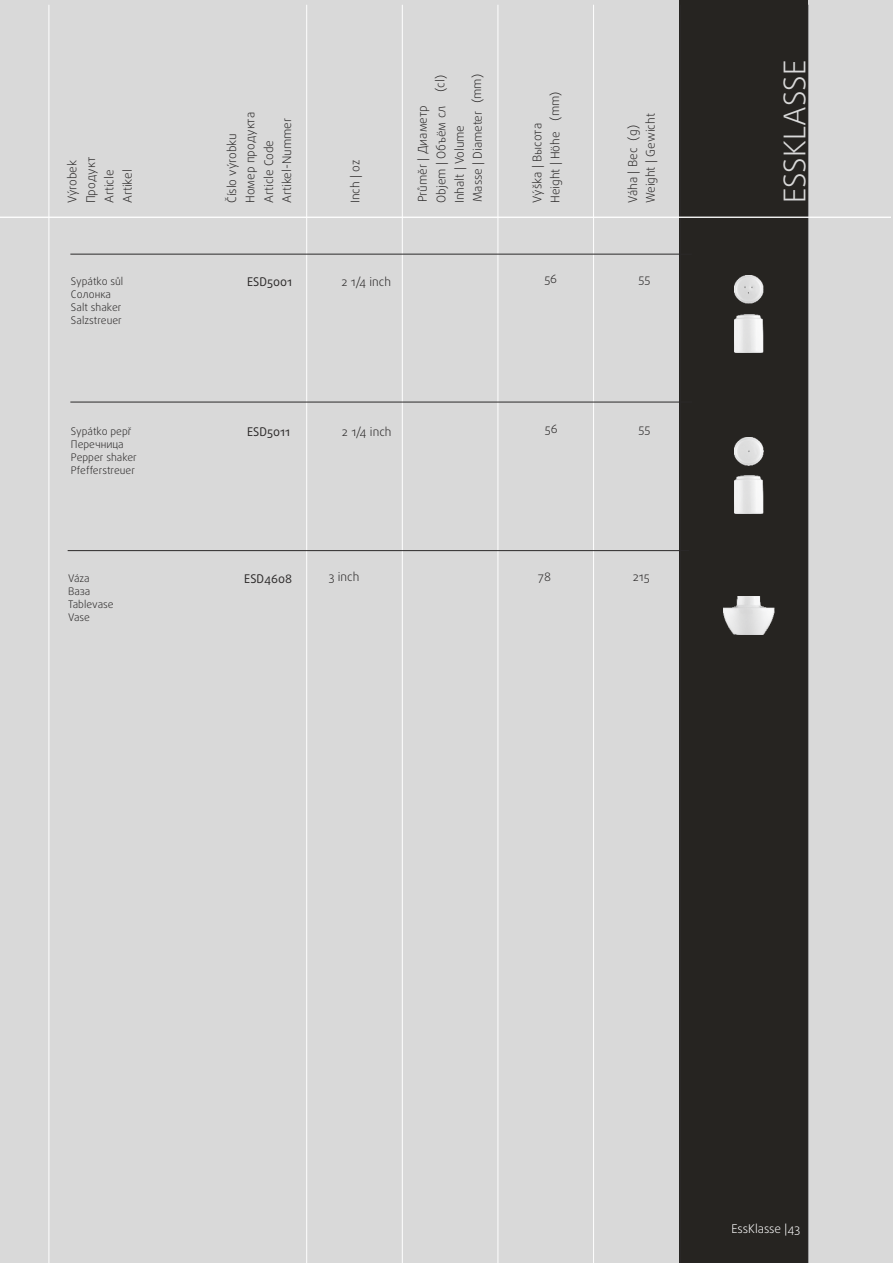
<style>
.page{position:relative;width:893px;height:1263px;background:#d9d9d9}
.page>*{position:absolute;margin:0;border:0;box-sizing:border-box;transform-origin:0 0}
.t1{font:300 30px "Daxline Pro";color:#d9d9d9}
.t2{font:300 12.15px "Daxline Pro";color:#2b2929}
.t3{font:300 12px/18.5px "Daxline Pro";color:#2b2929}
.t4{font:12px "Daxline Pro";color:#2b2929}
.t5{font:300 12px "Daxline Pro";color:#fff}
.t6{font:300 10.5px/12.9px "Daxline Pro";color:#2b2929}
</style>
<div class="page">
<div style="left:680px;top:0;width:128px;height:1263px;background:#262421"></div>
<hr style="left:808px;top:5px;width:1px;height:1258px;background:#2b2929">
<hr style="left:680px;top:5px;width:1px;height:1258px;background:#2b2929">
<hr style="left:306px;top:5px;width:1px;height:1258px;background:#fff">
<hr style="left:402px;top:5px;width:1px;height:1258px;background:#fff">
<hr style="left:498px;top:5px;width:1px;height:1258px;background:#fff">
<hr style="left:593px;top:5px;width:1px;height:1258px;background:#fff">
<hr style="left:49px;top:5px;width:1px;height:1258px;background:#fff">
<hr style="left:0;top:217px;width:891px;height:1px;background:#fff">
<hr style="left:68px;top:550px;width:621px;height:1px;background:#2b2929">
<hr style="left:70px;top:402px;width:622px;height:1px;background:#2b2929">
<hr style="left:70px;top:254px;width:622px;height:1px;background:#2b2929">
<img style="left:735px;top:276px;width:28px;height:28px">
<img style="left:735px;top:437px;width:28px;height:28px">
<img style="left:735px;top:476px;width:28px;height:38px">
<img style="left:735px;top:314px;width:28px;height:38px">
<img style="left:723px;top:596px;width:51px;height:39px">
<p class="t3" style="left:83px;top:203px;width:48px;rotate:-90deg">Продукт</p>
<p class="t3" style="left:64px;top:203px;width:45px;rotate:-90deg">Výrobek</p>
<p class="t3" style="left:101px;top:203px;width:35px;rotate:-90deg">Article</p>
<p class="t3" style="left:119px;top:203px;width:35px;rotate:-90deg">Artikel</p>
<p class="t6" style="left:71px;top:276px;width:54px">Sypátko sůl<br>Солонка<br>Salt shaker<br>Salzstreuer</p>
<p class="t6" style="left:71px;top:426px;width:67px">Sypátko pepř<br>Перечница<br>Pepper shaker<br>Pfefferstreuer</p>
<p class="t3" style="left:468px;top:103px;width:30px;rotate:-90deg">(mm)</p>
<p class="t3" style="left:433px;top:203px;width:130px;rotate:-90deg">Objem | Объём сл (cl)</p>
<p class="t3" style="left:414px;top:202px;width:99px;rotate:-90deg">Průměr | Диаметр</p>
<p class="t3" style="left:224px;top:203px;width:93px;rotate:-90deg">Číslo výrobku<br>Номер продукта</p>
<p class="t3" style="left:469px;top:202px;width:93px;rotate:-90deg">Masse | Diameter</p>
<p class="t3" style="left:279px;top:203px;width:86px;rotate:-90deg">Artikel-Nummer</p>
<p class="t3" style="left:451px;top:203px;width:80px;rotate:-90deg">Inhalt | Volume</p>
<p class="t3" style="left:261px;top:203px;width:64px;rotate:-90deg">Article Code</p>
<p class="t3" style="left:347px;top:203px;width:45px;rotate:-90deg">Inch oz</p>
<p class="t3" style="left:347px;top:178px;width:4px;rotate:-90deg">|</p>
<p class="t3" style="left:546px;top:121px;width:30px;rotate:-90deg">(mm)</p>
<p class="t3" style="left:529px;top:203px;width:82px;rotate:-90deg">Výška | ысота</p>
<p class="t3" style="left:547px;top:203px;width:73px;rotate:-90deg">Height | Höhe</p>
<p class="t3" style="left:529px;top:162px;width:9px;rotate:-90deg">В</p>
<p class="t3" style="left:642px;top:203px;width:91px;rotate:-90deg">Weight | Gewicht</p>
<p class="t2" style="left:628px;top:202px;width:79px;rotate:-90deg">Váha | Вес (g)</p>
<p class="t3" style="left:544px;top:271px;width:14px">56</p>
<p class="t3" style="left:341px;top:274px;width:51px">2 1/4 inch</p>
<p class="t4" style="left:247px;top:276px;width:46px">ESD5001</p>
<p class="t3" style="left:639px;top:271px;width:13px">55</p>
<p class="t4" style="left:247px;top:426px;width:44px">ESD5011</p>
<p class="t3" style="left:342px;top:424px;width:51px">2 1/4 inch</p>
<p class="t3" style="left:545px;top:421px;width:14px">56</p>
<p class="t3" style="left:639px;top:421px;width:13px">55</p>
<p class="t3" style="left:329px;top:568px;width:32px">3 inch</p>
<p class="t3" style="left:538px;top:568px;width:15px">78</p>
<p class="t6" style="left:68px;top:572px;width:23px">Váza</p>
<p class="t4" style="left:244px;top:573px;width:49px">ESD4608</p>
<p class="t3" style="left:633px;top:568px;width:18px">215</p>
<p class="t6" style="left:68px;top:585px;width:47px">Ваза<br>Tablevase<br>Vase</p>
<h1 class="t1" style="left:782px;top:203px;width:145px;rotate:-90deg">ESSKLASSE</h1>
<p class="t5" style="left:731px;top:1223px;width:70px">EssKlasse |43</p>
</div>
